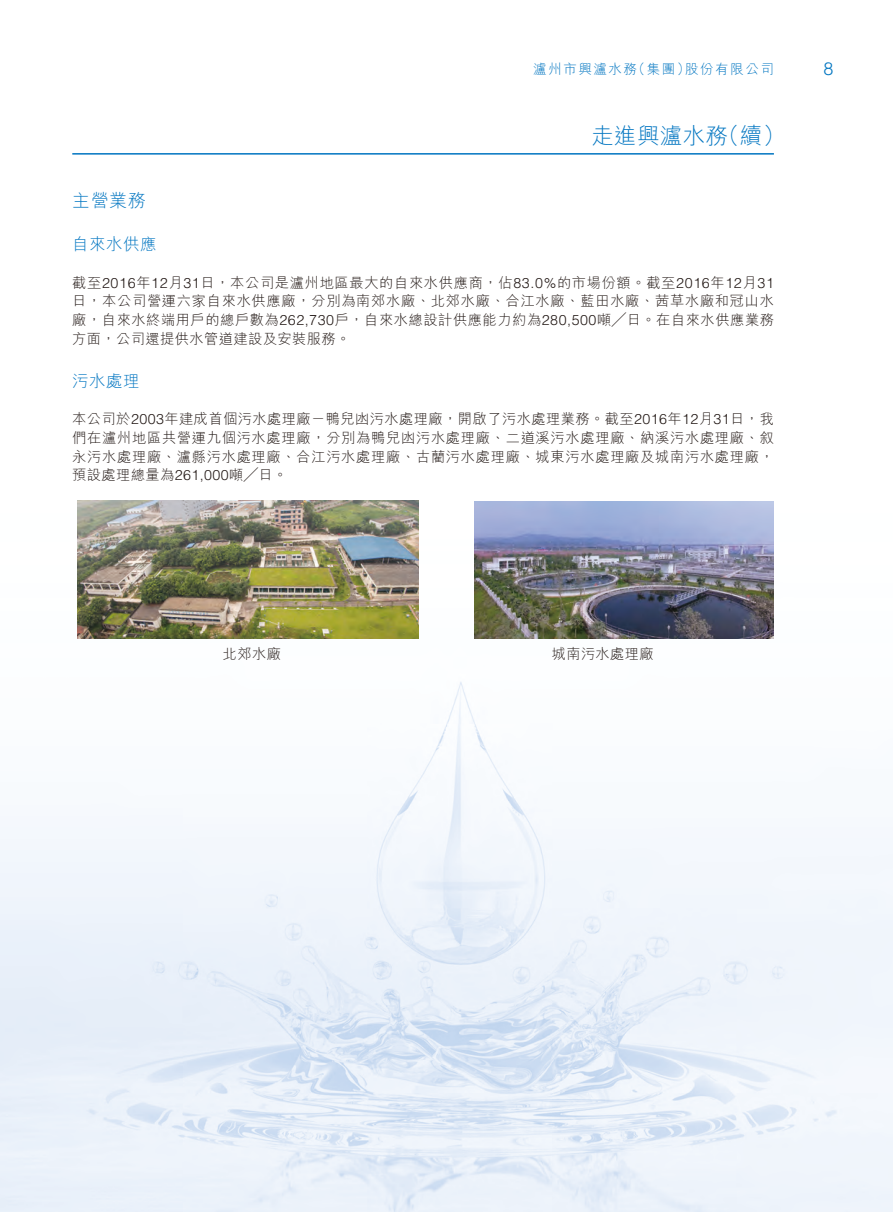
<style>
.page{position:relative;width:893px;height:1212px;background:#fff}
.page>*{position:absolute;margin:0;border:0;box-sizing:border-box;transform-origin:0 0}
.t1{font:300 22.5px "M Hei HK";letter-spacing:.015em;color:#0075c1}
.t2{font:300 18px "M Hei HK";color:#0075c1}
.t3{font:300 18px "Helvetica LT Std";color:#0075c1}
.t4{font:300 16.5px "M Hei HK";letter-spacing:.03em;color:#0075c1}
.t5{font:300 14.25px/18.8px "M Hei HK";letter-spacing:.04em;color:#231916;text-align:justify}
.t6{font:300 13.5px "M Hei HK";letter-spacing:.115em;color:#0075c1}
.s1{font-family:"Helvetica LT Std"}
</style>
<div class="page">
<img style="left:0;top:500px;width:893px;height:712px">
<hr style="left:72px;top:153px;width:702px;height:2px;background:#0075c1">
<img style="left:77px;top:501px;width:341px;height:138px">
<img style="left:475px;top:502px;width:299px;height:137px">
<p class="t6" style="left:632px;top:62px;width:60px">（集團）</p>
<p class="t6" style="left:533px;top:62px;width:105px">瀘州市興瀘水務</p>
<p class="t6" style="left:685px;top:62px;width:90px">股份有限公司</p>
<h1 class="t1" style="left:717px;top:124px;width:70px">（續(</h1>
<h1 class="t1" style="left:591px;top:124px;width:138px">走進興瀘水務</h1>
<p class="t2" style="left:72px;top:192px;width:75px">主營業務</p>
<p class="t4" style="left:72px;top:236px;width:86px">自來水供應</p>
<p class="t5" style="left:72px;top:273px;width:703px">截至<span class="s1">2016</span>年<span class="s1">12</span>月<span class="s1">31</span>日，本公司是瀘州地區最大的自來水供應商，佔<span class="s1">83.0%</span>的市場份額。截至<span class="s1">2016</span>年<span class="s1">12</span>月<span class="s1">31</span>日，本公司營運六家自來水供應廠，分別為南郊水廠、北郊水廠、合江水廠、藍田水廠、茜草水廠和冠山水廠，自來水終端用戶的總戶數為<span class="s1">262,730</span>戶，自來水總設計供應能力約為<span class="s1">280,500</span>噸╱日。在自來水供應業務方面，公司還提供水管道建設及安裝服務。</p>
<p class="t4" style="left:72px;top:372px;width:69px">污水處理</p>
<p class="t5" style="left:72px;top:409px;width:703px">本公司於<span class="s1">2003</span>年建成首個污水處理廠－鴨兒凼污水處理廠，開啟了污水處理業務。截至<span class="s1">2016</span>年<span class="s1">12</span>月<span class="s1">31</span>日，我們在瀘州地區共營運九個污水處理廠，分別為鴨兒凼污水處理廠、二道溪污水處理廠、納溪污水處理廠、叙永污水處理廠、瀘縣污水處理廠、合江污水處理廠、古藺污水處理廠、城東污水處理廠及城南污水處理廠，預設處理總量為<span class="s1">261,000</span>噸╱日。</p>
<p class="t3" style="left:823px;top:58px;width:12px">8</p>
<p class="t5" style="left:223px;top:645px;width:60px">北郊水廠</p>
<p class="t5" style="left:552px;top:645px;width:104px">城南污水處理廠</p>
</div>
